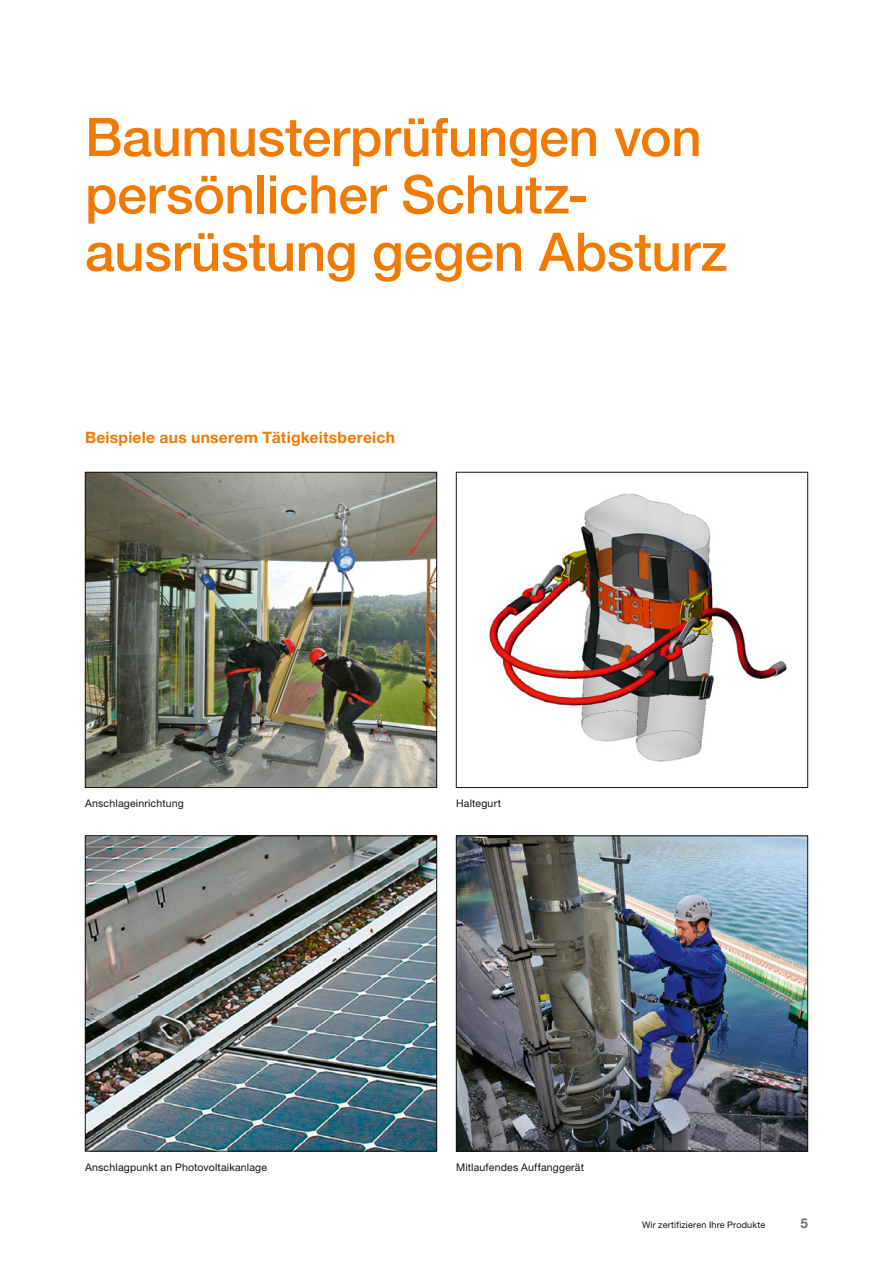
<style>
.page{position:relative;width:893px;height:1263px;background:#fff}
.page>*{position:absolute;margin:0;border:0;box-sizing:border-box;transform-origin:0 0}
.t1{font:500 53.25px/57.4px "Helvetica Neue LT Std";letter-spacing:-.005em;color:#f17a03}
.t2{font:700 15.75px "Helvetica Neue LT Std";letter-spacing:.01em;color:#f17a03}
.t3{font:700 13.5px "Helvetica Neue LT Std";color:#6f7070}
.t4{font:10.5px "Helvetica Neue LT Std";letter-spacing:.02em;color:#12120d}
.t5{font:9px "Helvetica Neue LT Std";letter-spacing:.02em;color:#12120d}
</style>
<div class="page">
<img style="left:87px;top:474px;width:348px;height:312px">
<div style="left:85px;top:472px;width:352px;height:316px;border:1px solid #12120d"></div>
<img style="left:489px;top:493px;width:298px;height:269px">
<div style="left:456px;top:472px;width:352px;height:316px;border:1px solid #12120d"></div>
<img style="left:87px;top:838px;width:348px;height:311px">
<div style="left:85px;top:836px;width:352px;height:315px;border:1px solid #12120d"></div>
<img style="left:458px;top:838px;width:348px;height:311px">
<div style="left:456px;top:836px;width:352px;height:315px;border:1px solid #12120d"></div>
<h1 class="t1" style="left:85px;top:108px;width:644px">Baumusterprüfungen von persönlicher Schutz&shy;ausrüstung gegen Absturz</h1>
<h2 class="t2" style="left:85px;top:428px;width:312px">Beispiele aus unserem Tätigkeitsbereich</h2>
<p class="t4" style="left:85px;top:797px;width:100px">Anschlageinrichtung</p>
<p class="t4" style="left:456px;top:797px;width:46px">Haltegurt</p>
<p class="t4" style="left:85px;top:1160px;width:184px">Anschlagpunkt an Photovoltaikanlage</p>
<p class="t4" style="left:456px;top:1160px;width:130px">Mitlaufendes Auffanggerät</p>
<p class="t5" style="left:642px;top:1219px;width:125px">Wir zertifizieren Ihre Produkte</p>
<p class="t3" style="left:800px;top:1215px;width:9px">5</p>
</div>
